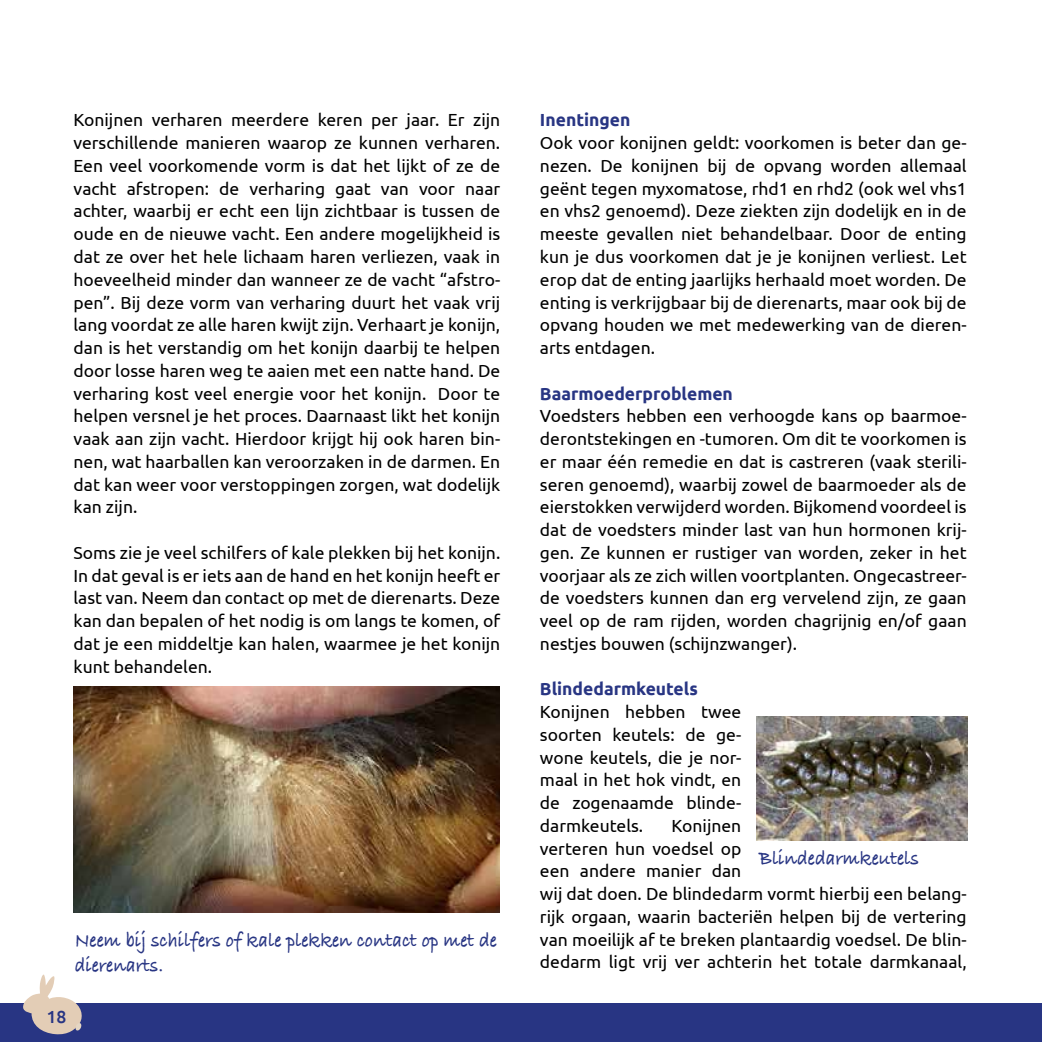
<style>
.page{position:relative;width:1042px;height:1042px;background:#fff}
.page>*{position:absolute;margin:0;border:0;box-sizing:border-box;transform-origin:0 0}
.t1{font:700 21px/25.2px "Bradley Hand ITCTT";color:#283583;scale:.9 1}
.t2{font:17.5px/22.8px "Ubuntu";color:#000;text-align:justify}
.t3{font:700 17.5px "Ubuntu";color:#283583}
.t4{font:500 17.5px "Ubuntu";color:#283583}
</style>
<div class="page">
<img style="left:74px;top:686px;width:425px;height:227px">
<img style="left:756px;top:716px;width:211px;height:124px">
<div style="left:0;top:1003px;width:1042px;height:39px;background:#283583"></div>
<svg style="left:23px;top:974px;width:59px;height:61px"></svg>
<p class="t2" style="left:74px;top:108px;width:428px">Konijnen verharen meerdere keren per jaar. Er zijn verschillende manieren waarop ze kunnen verharen.<br>Een veel voorkomende vorm is dat het lijkt of ze de vacht afstropen: de verharing gaat van voor naar achter, waarbij er echt een lijn zichtbaar is tussen de oude en de nieuwe vacht. Een andere mogelijkheid is dat ze over het hele lichaam haren verliezen, vaak in hoeveelheid minder dan wanneer ze de vacht “afstro&shy;pen”. Bij deze vorm van verharing duurt het vaak vrij lang voordat ze alle haren kwijt zijn. Verhaart je konijn, dan is het verstandig om het konijn daarbij te helpen door losse haren weg te aaien met een natte hand. De verharing kost veel energie voor het konijn. Door te helpen versnel je het proces. Daarnaast likt het konijn vaak aan zijn vacht. Hierdoor krijgt hij ook haren bin&shy;nen, wat haarballen kan veroorzaken in de darmen. En dat kan weer voor verstoppingen zorgen, wat dodelijk kan zijn.</p>
<p class="t2" style="left:74px;top:541px;width:428px">Soms zie je veel schilfers of kale plekken bij het konijn.<br>In dat geval is er iets aan de hand en het konijn heeft er last van. Neem dan contact op met de dierenarts. Deze kan dan bepalen of het nodig is om langs te komen, of dat je een middeltje kan halen, waarmee je het konijn kunt behandelen.</p>
<p class="t1" style="left:75px;top:926px;width:470px">Neem bij schilfers of kale plekken contact op met de dierenarts.</p>
<p class="t4" style="left:46px;top:1005px;width:21px">18</p>
<p class="t3" style="left:540px;top:110px;width:92px">Inentingen</p>
<p class="t2" style="left:540px;top:131px;width:428px">Ook voor konijnen geldt: voorkomen is beter dan ge&shy;nezen. De konijnen bij de opvang worden allemaal geënt tegen myxomatose, rhd1 en rhd2 (ook wel vhs1 en vhs2 genoemd). Deze ziekten zijn dodelijk en in de meeste gevallen niet behandelbaar. Door de enting kun je dus voorkomen dat je je konijnen verliest. Let erop dat de enting jaarlijks herhaald moet worden. De enting is verkrijgbaar bij de dierenarts, maar ook bij de opvang houden we met medewerking van de dieren&shy;arts entdagen.</p>
<p class="t3" style="left:540px;top:383px;width:194px">Baarmoederproblemen</p>
<p class="t2" style="left:540px;top:404px;width:428px">Voedsters hebben een verhoogde kans op baarmoe&shy;derontstekingen en -tumoren. Om dit te voorkomen is er maar één remedie en dat is castreren (vaak sterili&shy;seren genoemd), waarbij zowel de baarmoeder als de eierstokken verwijderd worden. Bijkomend voordeel is dat de voedsters minder last van hun hormonen krij&shy;gen. Ze kunnen er rustiger van worden, zeker in het voorjaar als ze zich willen voortplanten. Ongecastreer&shy;de voedsters kunnen dan erg vervelend zijn, ze gaan veel op de ram rijden, worden chagrijnig en/of gaan nestjes bouwen (schijnzwanger).</p>
<p class="t3" style="left:540px;top:678px;width:159px">Blindedarmkeutels</p>
<p class="t2" style="left:540px;top:700px;width:203px">Konijnen hebben twee soorten keutels: de ge&shy;wone keutels, die je nor&shy;maal in het hok vindt, en de zogenaamde blinde&shy;darmkeutels.</p>
<p class="t2" style="left:540px;top:814px;width:428px;text-align:left;text-indent:132px">Konijnen<br>verteren hun voedsel op<br>een andere manier dan<br>wij dat doen. De blindedarm vormt hierbij een belang&shy;rijk orgaan, waarin bacteriën helpen bij de vertering van moeilijk af te breken plantaardig voedsel. De blin&shy;dedarm ligt vrij ver achterin het totale darmkanaal,</p>
<p class="t1" style="left:759px;top:844px;width:179px">Blindedarmkeutels</p>
</div>
